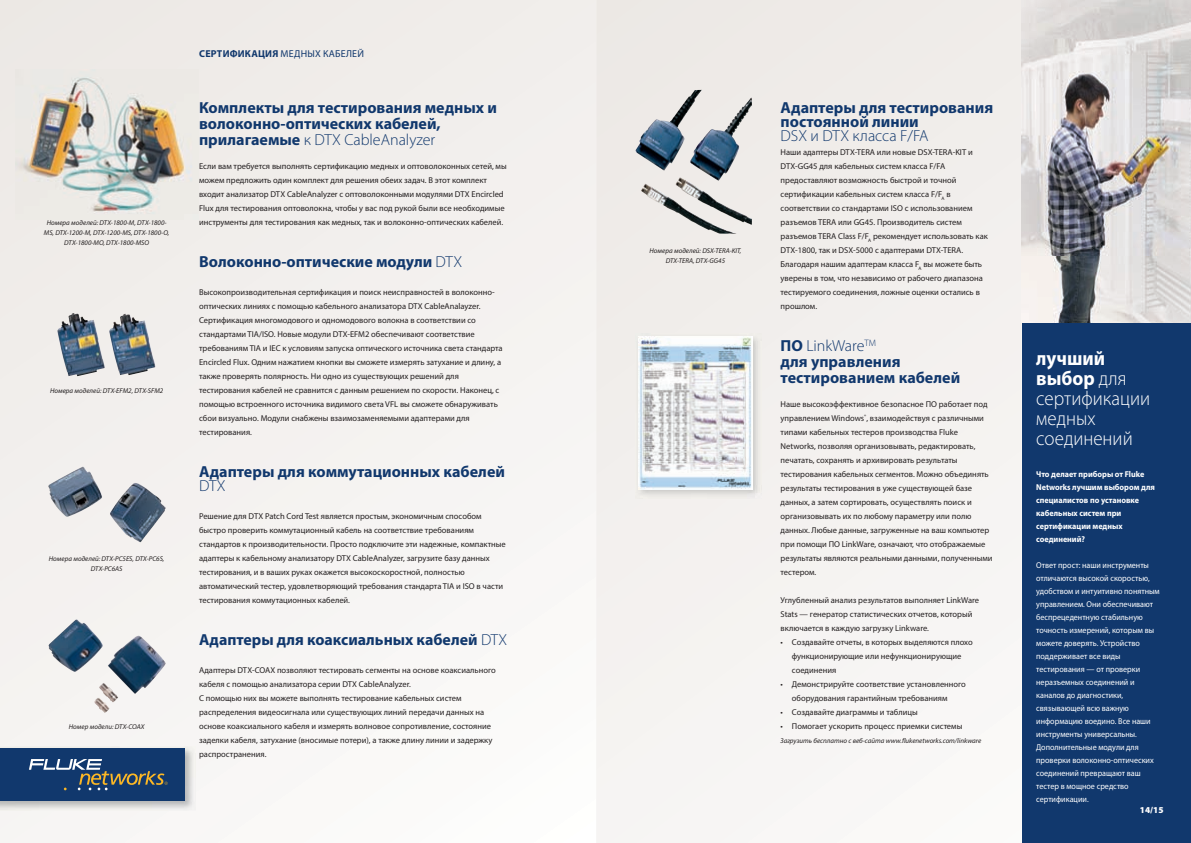
<style>
.page{position:relative;width:1191px;height:843px;background:#fff}
.page>*{position:absolute;margin:0;border:0;box-sizing:border-box;transform-origin:0 0}
.t1{font:300 20px/20px "Myriad Pro";color:#fff;scale:.95 1}
.t2{font:700 16px/16px "Myriad Pro";color:#11386d}
.t3{font:300 16px "Myriad Pro";color:#11386d}
.t4{font:10px "Myriad Pro";letter-spacing:.02em;color:#11386d}
.t5{font:900 9px "Myriad Pro";color:#fff}
.t6{font:8.5px/14px "Myriad Pro";color:#231f20}
.t7{font:8.5px/13px "Myriad Pro";color:#fff;scale:.95 1}
.t8{font:700 8.5px/13px "Myriad Pro";color:#fff;scale:.95 1}
.t9{font:italic 7px/10px "Myriad Pro";color:#231f20;text-align:center}
.s1{font-weight:700}
.s2{font-weight:300}
</style>
<div class="page">
<svg style="left:0;top:0;width:596px;height:842px"></svg>
<div style="left:200px;top:162px;width:306px;height:8px;background:#f1eeeb"></div>
<div style="left:199px;top:176px;width:288px;height:8px;background:#f1eeec"></div>
<div style="left:200px;top:191px;width:303px;height:7px;background:#f1eeec"></div>
<div style="left:200px;top:204px;width:304px;height:8px;background:#f1eeec"></div>
<div style="left:200px;top:218px;width:303px;height:8px;background:#f2efed"></div>
<div style="left:47px;top:219px;width:119px;height:7px;background:#f0ece9"></div>
<img style="left:0;top:745px;width:195px;height:65px">
<div style="left:0;top:747px;width:185px;height:53px;background:#11386d"></div>
<svg style="left:29px;top:759px;width:139px;height:30px"></svg>
<div style="left:596px;top:0;width:425px;height:842px;background:#f3f1ef"></div>
<div style="left:1021px;top:0;width:169px;height:842px;background:#11386d"></div>
<img style="left:635px;top:90px;width:112px;height:91px">
<img style="left:635px;top:333px;width:126px;height:165px">
<img style="left:638px;top:336px;width:114px;height:153px">
<img style="left:1021px;top:0;width:169px;height:323px">
<img style="left:57px;top:313px;width:48px;height:63px">
<img style="left:109px;top:313px;width:46px;height:62px">
<img style="left:48px;top:466px;width:118px;height:76px">
<img style="left:48px;top:619px;width:118px;height:84px">
<img style="left:16px;top:70px;width:182px;height:149px">
<p class="t9" style="left:44px;top:217px;width:127px">Номера моделей: DTX-1800-M, DTX-1800-<br>MS, DTX-1200-M, DTX-1200-MS, DTX-1800-O,<br>DTX-1800-MO, DTX-1800-MSO</p>
<p class="t9" style="left:50px;top:385px;width:115px">Номера моделей: DTX-EFM2, DTX-SFM2</p>
<p class="t9" style="left:49px;top:553px;width:117px">Номера моделей: DTX-PC5ES, DTX-PC6S,<br>DTX-PC6AS</p>
<p class="t9" style="left:69px;top:721px;width:77px">Номер модели: DTX-COAX</p>
<p class="t4" style="left:199px;top:47px;width:166px"><span class="s1">СЕРТИФИКАЦИЯ</span> МЕДНЫХ КАБЕЛЕЙ</p>
<h2 class="t2" style="left:199px;top:99px;width:299px">Комплекты для тестирования медных и волоконно-оптических кабелей, прилагаемые <span class="s2">к DTX CableAnalyzer</span></h2>
<p class="t6" style="left:199px;top:159px;width:309px">Если вам требуется выполнять сертификацию медных и оптоволоконных сетей, мы можем предложить один комплект для решения обеих задач. В этот комплект входит анализатор DTX CableAnalyzer с оптоволоконными модулями DTX Encircled Flux для тестирования оптоволокна, чтобы у вас под рукой были все необходимые инструменты для тестирования как медных, так и волоконно-оптических кабелей.</p>
<h2 class="t2" style="left:199px;top:253px;width:264px">Волоконно-оптические модули <span class="s2">DTX</span></h2>
<p class="t6" style="left:199px;top:285px;width:305px">Высокопроизводительная сертификация и поиск неисправностей в волоконно&shy;оптических линиях с помощью кабельного анализатора DTX CableAnalayzer.<br>Сертификация многомодового и одномодового волокна в соответствии со стандартами TIA/ISO. Новые модули DTX-EFM2 обеспечивают соответствие требованиям TIA и IEC к условиям запуска оптического источника света стандарта Encircled Flux. Одним нажатием кнопки вы сможете измерять затухание и длину, а также проверять полярность. Ни одно из существующих решений для тестирования кабелей не сравнится с данным решением по скорости. Наконец, с помощью встроенного источника видимого света VFL вы сможете обнаруживать сбои визуально. Модули снабжены взаимозаменяемыми адаптерами для тестирования.</p>
<h2 class="t2" style="left:199px;top:463px;width:307px">Адаптеры для коммутационных кабелей</h2>
<h2 class="t3" style="left:199px;top:476px;width:28px">DTX</h2>
<p class="t6" style="left:199px;top:509px;width:308px">Решение для DTX Patch Cord Test является простым, экономичным способом быстро проверить коммутационный кабель на соответствие требованиям стандартов к производительности. Просто подключите эти надежные, компактные адаптеры к кабельному анализатору DTX CableAnalyzer, загрузите базу данных тестирования, и в ваших руках окажется высокоскоростной, полностью автоматический тестер, удовлетворяющий требования стандарта TIA и ISO в части тестирования коммутационных кабелей.</p>
<h2 class="t2" style="left:199px;top:631px;width:310px">Адаптеры для коаксиальных кабелей <span class="s2">DTX</span></h2>
<p class="t6" style="left:199px;top:663px;width:298px">Адаптеры DTX-COAX позволяют тестировать сегменты на основе коаксиального кабеля с помощью анализатора серии DTX CableAnalyzer.<br>С помощью них вы можете выполнять тестирование кабельных систем распределения видеосигнала или существующих линий передачи данных на основе коаксиального кабеля и измерять волновое сопротивление, состояние заделки кабеля, затухание (вносимые потери), а также длину линии и задержку распространения.</p>
<p class="t9" style="left:649px;top:245px;width:93px">Номера моделей: DSX-TERA-KIT,<br>DTX-TERA, DTX-GG45</p>
<h2 class="t2" style="left:780px;top:100px;width:214px;line-height:14px">Адаптеры для тестирования постоянной линии</h2>
<h2 class="t3" style="left:780px;top:126px;width:149px">DSX и DTX класса F/FA</h2>
<p class="t6" style="left:780px;top:145px;width:209px">Наши адаптеры DTX-TERA или новые DSX-TERA-KIT и DTX-GG45 для кабельных систем класса F/FA предоставляют возможность быстрой и точной сертификации кабельных систем класса F/F<sub>A</sub> в соответствии со стандартами ISO с использованием разъемов TERA или GG45. Производитель систем разъемов TERA Class F/F<sub>A</sub> рекомендует использовать как DTX-1800, так и DSX-5000 с адаптерами DTX-TERA.<br>Благодаря нашим адаптерам класса F<sub>A</sub> вы можете быть уверены в том, что независимо от рабочего диапазона тестируемого соединения, ложные оценки остались в прошлом.</p>
<h2 class="t2" style="left:780px;top:337px;width:181px">ПО <span class="s2">LinkWare</span><sup>TM<br></sup>для управления тестированием кабелей</h2>
<p class="t6" style="left:780px;top:397px;width:213px">Наше высокоэффективное безопасное ПО работает под управлением Windows<sup>®</sup>, взаимодействуя с различными типами кабельных тестеров производства Fluke Networks, позволяя организовывать, редактировать, печатать, сохранять и архивировать результаты тестирования кабельных сегментов. Можно объединять результаты тестирования в уже существующей базе данных, а затем сортировать, осуществлять поиск и организовывать их по любому параметру или полю данных. Любые данные, загруженные на ваш компьютер при помощи ПО LinkWare, означают, что отображаемые результаты являются реальными данными, полученными тестером.</p>
<p class="t6" style="left:780px;top:593px;width:200px">Углубленный анализ результатов выполняет LinkWare<br>Stats — генератор статистических отчетов, который включается в каждую загрузку Linkware.</p>
<p class="t6" style="left:791px;top:635px;width:182px;text-indent:-11px">• Создавайте отчеты, в которых выделяются плохо функционирующие или нефункционирующие соединения</p>
<p class="t6" style="left:791px;top:677px;width:175px;text-indent:-11px">• Демонстрируйте соответствие установленного оборудования гарантийным требованиям</p>
<p class="t6" style="left:780px;top:705px;width:139px">• Создавайте диаграммы и таблицы</p>
<p class="t6" style="left:780px;top:719px;width:183px">• Помогает ускорить процесс приемки системы</p>
<p class="t9" style="left:780px;top:735px;width:202px">Загрузить бесплатно с веб-сайта www.flukenetworks.com/linkware</p>
<h1 class="t1" style="left:1036px;top:348px;width:121px"><span class="s1">лучший выбор</span> для сертификации медных соединений</h1>
<p class="t8" style="left:1036px;top:467px;width:126px">Что делает приборы от Fluke<br>Networks лучшим выбором для специалистов по установке кабельных систем при сертификации медных соединений?</p>
<p class="t7" style="left:1036px;top:558px;width:131px">Ответ прост: наши инструменты отличаются высокой скоростью, удобством и интуитивно понятным управлением. Они обеспечивают беспрецедентную стабильную точность измерений, которым вы можете доверять. Устройство поддерживает все виды тестирования — от проверки неразъемных соединений и каналов до диагностики, связывающей всю важную информацию воедино. Все наши инструменты универсальны.<br>Дополнительные модули для проверки волоконно-оптических соединений превращают ваш тестер в мощное средство сертификации.</p>
<p class="t5" style="left:1139px;top:804px;width:25px">14/15</p>
</div>
